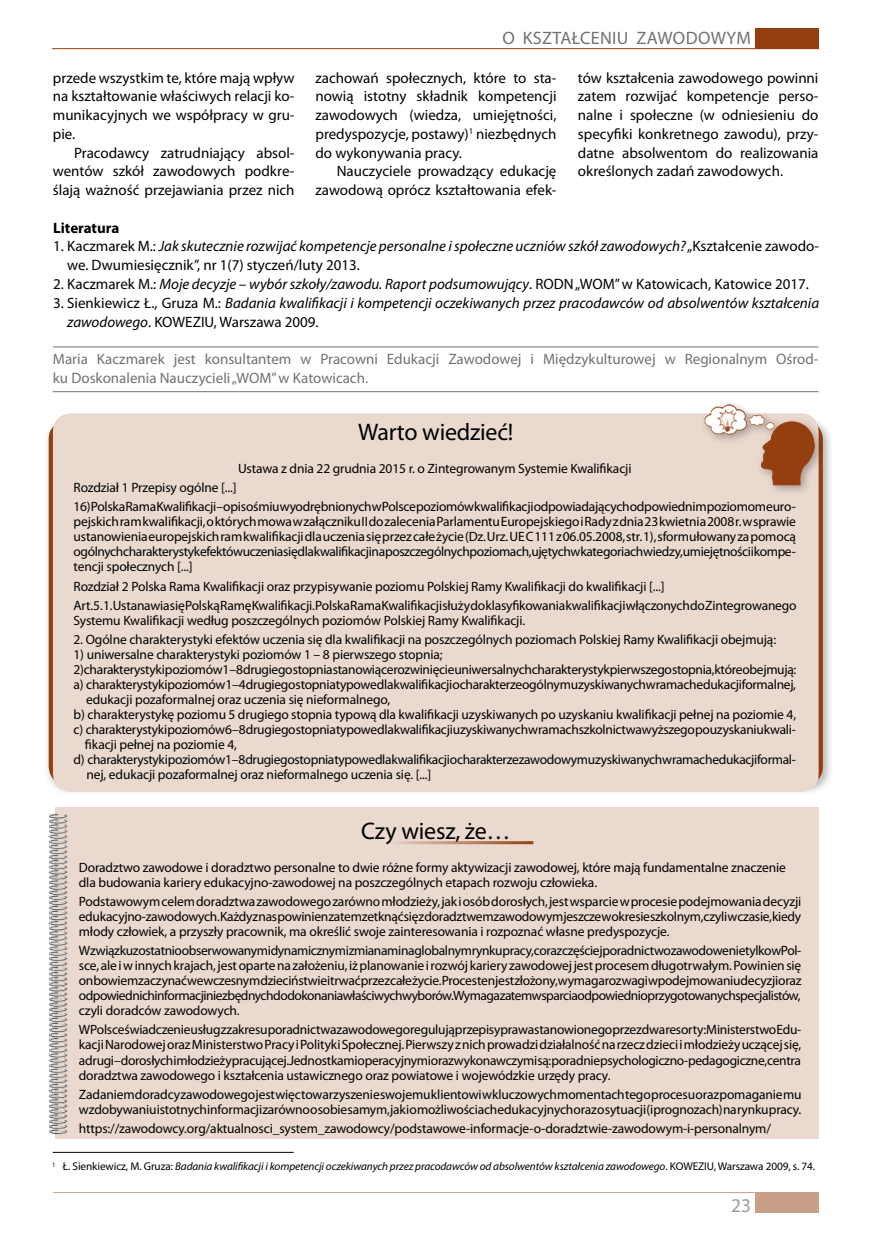
<style>
.page{position:relative;width:872px;height:1234px;background:#fff}
.page>*{position:absolute;margin:0;border:0;box-sizing:border-box;transform-origin:0 0}
.t1{font:24px "Myriad Pro";letter-spacing:-.01em;color:#000}
.t2{font:19.5px "Myriad Pro";color:#9c9d9f}
.t3{font:18px "Myriad Pro";letter-spacing:.02em;color:#707173}
.t4{font:15px/18.8px "Myriad Pro";color:#000;text-align:justify}
.t5{font:italic 15px/18.8px "Myriad Pro";color:#000}
.t6{font:15px/18.8px "Myriad Pro";color:#707173}
.t7{font:700 15px "Myriad Pro";color:#000}
.t8{font:13.5px/15px "Myriad Pro";letter-spacing:-.01em;color:#000;text-align:justify}
.t9{font:italic 11.25px "Myriad Pro";letter-spacing:-.01em;color:#000}
.s1{font-style:italic}
.s2{font-style:normal}
</style>
<div class="page">
<hr style="left:53px;top:1191px;width:766px;height:1px;background:#ca9f87">
<div style="left:755px;top:1191px;width:64px;height:21px;background:#ca9f87"></div>
<hr style="left:52px;top:48px;width:767px;height:1px;background:#953f10">
<div style="left:755px;top:28px;width:64px;height:21px;background:#953f10"></div>
<hr style="left:53px;top:1151px;width:241px;height:1px;background:#000">
<hr style="left:53px;top:346px;width:765px;height:1px;background:#707173">
<hr style="left:53px;top:391px;width:765px;height:1px;background:#707173">
<div style="left:43px;top:416px;width:797px;height:385px;background:#000;opacity:.3"></div>
<div style="left:53px;top:413px;width:765px;height:378px;background:#ead9cf;border-radius:18px"></div>
<div style="left:699px;top:399px;width:173px;height:114px;background:#000;opacity:.3"></div>
<img style="left:704px;top:404px;width:111px;height:81px">
<div style="left:56px;top:807px;width:763px;height:331px;background:#ead9cf"></div>
<img style="left:49px;top:808px;width:19px;height:327px">
<hr style="left:387px;top:841px;width:146px;height:3px;background:#953f10">
<p class="t4" style="left:53px;top:68px;width:243px">przede wszystkim te, które mają wpływ na kształtowanie właściwych relacji ko&shy;munikacyjnych we współpracy w gru&shy;pie.</p>
<p class="t4" style="left:53px;top:143px;width:243px;text-indent:21px">Pracodawcy zatrudniający absol&shy;wentów szkół zawodowych podkre&shy;ślają ważność przejawiania przez nich</p>
<h3 class="t3" style="left:502px;top:26px;width:250px">O KSZTAŁCENIU ZAWODOWYM</h3>
<p class="t4" style="left:315px;top:68px;width:242px">zachowań społecznych, które to sta&shy;nowią istotny składnik kompetencji zawodowych (wiedza, umiejętności, predyspozycje, postawy)<sup>1</sup> niezbędnych do wykonywania pracy.</p>
<p class="t4" style="left:315px;top:162px;width:242px;text-align:right">Nauczyciele prowadzący edukację zawodową oprócz kształtowania efek-</p>
<p class="t4" style="left:578px;top:68px;width:242px">tów kształcenia zawodowego powinni zatem rozwijać kompetencje perso&shy;nalne i społeczne (w odniesieniu do specyfiki konkretnego zawodu), przy&shy;datne absolwentom do realizowania określonych zadań zawodowych.</p>
<p class="t7" style="left:53px;top:218px;width:68px">Literatura</p>
<p class="t4" style="left:67px;top:237px;width:753px;text-indent:-14px">1. Kaczmarek M.: <span class="s1">Jak skutecznie rozwijać kompetencje personalne i społeczne uczniów szkół zawodowych?</span> „Kształcenie zawodo&shy;we. Dwumiesięcznik”, nr 1(7) styczeń/luty 2013.</p>
<p class="t5" style="left:53px;top:274px;width:757px"><span class="s2">2. Kaczmarek M.:</span> Moje decyzje – wybór szkoły/zawodu. Raport podsumowujący<span class="s2">. RODN „WOM” w Katowicach, Katowice 2017.</span></p>
<p class="t5" style="left:67px;top:293px;width:753px;text-indent:-14px"><span class="s2">3. Sienkiewicz Ł., Gruza M.:</span> Badania kwalifikacji i kompetencji oczekiwanych przez pracodawców od absolwentów kształcenia zawodowego<span class="s2">. KOWEZIU, Warszawa 2009.</span></p>
<p class="t6" style="left:53px;top:349px;width:767px">Maria Kaczmarek jest konsultantem w Pracowni Edukacji Zawodowej i Międzykulturowej w Regionalnym Ośrod&shy;ku Doskonalenia Nauczycieli „WOM” w Katowicach.</p>
<h1 class="t1" style="left:358px;top:417px;width:157px">Warto wiedzieć!</h1>
<p class="t8" style="left:238px;top:460px;width:395px">Ustawa z dnia 22 grudnia 2015 r. o Zintegrowanym Systemie Kwalifikacji</p>
<p class="t8" style="left:73px;top:479px;width:165px">Rozdział 1 Przepisy ogólne [...]</p>
<p class="t8" style="left:73px;top:499px;width:724px">16) Polska Rama Kwalifikacji – opis ośmiu wyodrębnionych w Polsce poziomów kwalifikacji odpowiadających odpowiednim poziomom euro&shy;pejskich ram kwalifikacji, o których mowa w załączniku II do zalecenia Parlamentu Europejskiego i Rady z dnia 23 kwietnia 2008 r. w sprawie ustanowienia europejskich ram kwalifikacji dla uczenia się przez całe życie (Dz. Urz. UE C 111 z 06.05.2008, str. 1), sformułowany za pomocą ogólnych charakterystyk efektów uczenia się dla kwalifikacji na poszczególnych poziomach, ujętych w kategoriach wiedzy, umiejętności i kompe&shy;tencji społecznych [...]</p>
<p class="t8" style="left:73px;top:576px;width:724px;line-height:19.2px">Rozdział 2 Polska Rama Kwalifikacji oraz przypisywanie poziomu Polskiej Ramy Kwalifikacji do kwalifikacji [...]<br>Art. 5. 1. Ustanawia się Polską Ramę Kwalifikacji. Polska Rama Kwalifikacji służy do klasyfikowania kwalifikacji włączonych do Zintegrowanego</p>
<p class="t8" style="left:73px;top:612px;width:453px">Systemu Kwalifikacji według poszczególnych poziomów Polskiej Ramy Kwalifikacji.</p>
<p class="t8" style="left:73px;top:631px;width:704px">2. Ogólne charakterystyki efektów uczenia się dla kwalifikacji na poszczególnych poziomach Polskiej Ramy Kwalifikacji obejmują:</p>
<p class="t8" style="left:73px;top:646px;width:371px">1) uniwersalne charakterystyki poziomów 1 – 8 pierwszego stopnia;</p>
<p class="t8" style="left:73px;top:661px;width:724px">2) charakterystyki poziomów 1 – 8 drugiego stopnia stanowiące rozwinięcie uniwersalnych charakterystyk pierwszego stopnia, które obejmują:</p>
<p class="t8" style="left:73px;top:676px;width:724px">a) charakterystyki poziomów 1 – 4 drugiego stopnia typowe dla kwalifikacji o charakterze ogólnym uzyskiwanych w ramach edukacji formalnej,</p>
<p class="t8" style="left:86px;top:691px;width:306px">edukacji pozaformalnej oraz uczenia się nieformalnego,</p>
<p class="t8" style="left:73px;top:706px;width:724px">b) charakterystykę poziomu 5 drugiego stopnia typową dla kwalifikacji uzyskiwanych po uzyskaniu kwalifikacji pełnej na poziomie 4,</p>
<p class="t8" style="left:73px;top:721px;width:724px">c) charakterystyki poziomów 6 – 8 drugiego stopnia typowe dla kwalifikacji uzyskiwanych w ramach szkolnictwa wyższego po uzyskaniu kwali-</p>
<p class="t8" style="left:85px;top:736px;width:153px">fikacji pełnej na poziomie 4,</p>
<p class="t8" style="left:73px;top:751px;width:724px">d) charakterystyki poziomów 1 – 8 drugiego stopnia typowe dla kwalifikacji o charakterze zawodowym uzyskiwanych w ramach edukacji formal-</p>
<p class="t8" style="left:87px;top:766px;width:346px">nej, edukacji pozaformalnej oraz nieformalnego uczenia się. [...]</p>
<h1 class="t1" style="left:361px;top:816px;width:151px">Czy wiesz, że…</h1>
<p class="t8" style="left:79px;top:859px;width:708px">Doradztwo zawodowe i doradztwo personalne to dwie różne formy aktywizacji zawodowej, które mają fundamentalne znaczenie dla budowania kariery edukacyjno-zawodowej na poszczególnych etapach rozwoju człowieka.</p>
<p class="t8" style="left:79px;top:893px;width:724px">Podstawowym celem doradztwa zawodowego zarówno młodzieży, jak iosób dorosłych, jest wsparcie wprocesie podejmowania decyzji edukacyjno-zawodowych. Każdy znas powinien zatem zetknąć się zdoradztwem zawodowym jeszcze wokresie szkolnym, czyli wczasie, kiedy młody człowiek, a przyszły pracownik, ma określić swoje zainteresowania i rozpoznać własne predyspozycje.</p>
<p class="t8" style="left:79px;top:942px;width:724px">Wzwiązku zostatnio obserwowanymi dynamicznymi zmianami na globalnym rynku pracy, coraz częściej poradnictwo zawodowe nie tylko wPol&shy;sce, ale iwinnych krajach, jest oparte na założeniu, iż planowanie irozwój kariery zawodowej jest procesem długotrwałym. Powinien się on bowiem zaczynać we wczesnym dzieciństwie itrwać przez całe życie. Proces ten jest złożony, wymaga rozwagi wpodejmowaniu decyzji oraz odpowiednich informacji niezbędnych do dokonania właściwych wyborów. Wymaga zatem wsparcia odpowiednio przygotowanych specjalistów, czyli doradców zawodowych.</p>
<p class="t8" style="left:79px;top:1021px;width:724px">WPolsce świadczenie usług zzakresu poradnictwa zawodowego regulują przepisy prawa stanowionego przez dwa resorty: Ministerstwo Edu&shy;kacji Narodowej oraz Ministerstwo Pracy iPolityki Społecznej. Pierwszy znich prowadzi działalność na rzecz dzieci imłodzieży uczącej się, adrugi – dorosłych imłodzieży pracującej. Jednostkami operacyjnymi oraz wykonawczymi są: poradnie psychologiczno-pedagogiczne, centra doradztwa zawodowego i kształcenia ustawicznego oraz powiatowe i wojewódzkie urzędy pracy.</p>
<p class="t8" style="left:79px;top:1086px;width:724px">Zadaniem doradcy zawodowego jest więc towarzyszenie swojemu klientowi wkluczowych momentach tego procesu oraz pomaganie mu wzdobywaniu istotnych informacji zarówno osobie samym, jak iomożliwościach edukacyjnych oraz osytuacji (iprognozach) na rynku pracy.</p>
<p class="t8" style="left:79px;top:1120px;width:693px">https://zawodowcy.org/aktualnosci_system_zawodowcy/podstawowe-informacje-o-doradztwie-zawodowym-i-personalnym/</p>
<p class="t9" style="left:52px;top:1159px;width:764px"><sup>1</sup> <span class="s2">Ł. Sienkiewicz, M. Gruza:</span> Badania kwalifikacji i kompetencji oczekiwanych przez pracodawców od absolwentów kształcenia zawodowego<span class="s2">. KOWEZIU, Warszawa 2009, s. 74.</span></p>
<h2 class="t2" style="left:731px;top:1192px;width:22px">23</h2>
</div>
